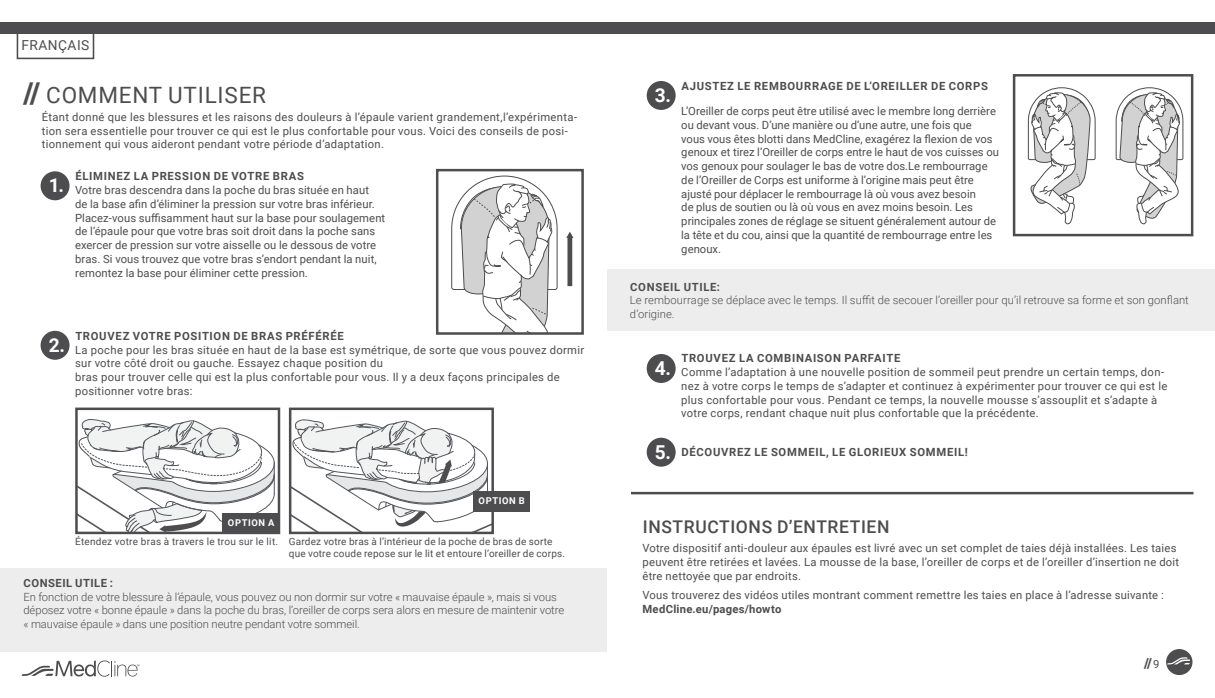
<style>
.page{position:relative;width:1215px;height:698px;background:#fff}
.page>*{position:absolute;margin:0;border:0;box-sizing:border-box;transform-origin:0 0}
.t1{font:22.5px "Roboto";letter-spacing:.035em;color:#4d4d4f}
.t2{font:700 19.12px "Roboto";color:#fff}
.t3{font:500 17.5px "Roboto";letter-spacing:.035em;color:#4d4d4f}
.t4{font:13.75px "Roboto";letter-spacing:.035em;color:#4d4d4f}
.t5{font:900 13.75px "Roboto";color:#4d4d4f}
.t6{font:11.25px/13.8px "Roboto";letter-spacing:.015em;color:#4d4d4f}
.t7{font:300 11.25px/13.8px "Roboto";letter-spacing:-.005em;color:#4d4d4f}
.t8{font:700 11.25px "Roboto";letter-spacing:.06em;color:#4d4d4f}
.t9{font:700 11.25px "Roboto";letter-spacing:.02em;color:#4d4d4f}
.t10{font:10px/11.2px "Roboto";letter-spacing:.02em;color:#4d4d4f}
.t11{font:700 9.38px "Roboto";letter-spacing:.065em;color:#fff}
.t12{font:6px "Roboto Condensed";color:#4d4d4f}
.s1{font-weight:900;font-size:28.75px}
.s2{font-weight:400;font-size:11.25px}
</style>
<div class="page">
<div style="left:1167px;top:649px;width:25px;height:25px;background:#4d4d4f;border-radius:50%"></div>
<div style="left:1166px;top:649px;width:26px;height:26px;border:1px solid #4d4d4f;border-radius:50%"></div>
<svg style="left:1167px;top:657px;width:23px;height:7px"></svg>
<svg style="left:22px;top:660px;width:116px;height:16px"></svg>
<svg style="left:78px;top:419px;width:197px;height:112px"></svg>
<div style="left:75px;top:407px;width:205px;height:127px;border:2px solid #4d4d4f"></div>
<svg style="left:292px;top:419px;width:199px;height:112px"></svg>
<div style="left:289px;top:407px;width:205px;height:127px;border:2px solid #4d4d4f"></div>
<div style="left:223px;top:513px;width:56px;height:21px;background:#4d4d4f"></div>
<div style="left:474px;top:490px;width:56px;height:21px;background:#4d4d4f"></div>
<svg style="left:451px;top:176px;width:107px;height:156px"></svg>
<div style="left:567px;top:237px;width:5px;height:49px;background:#4d4d4f"></div>
<svg style="left:566px;top:231px;width:7px;height:7px"></svg>
<div style="left:436px;top:169px;width:148px;height:166px;border:2px solid #4d4d4f"></div>
<div style="left:0;top:22px;width:1215px;height:12px;background:#4d4d4f"></div>
<div style="left:41px;top:171px;width:29px;height:29px;background:#4d4d4f;border-radius:50%"></div>
<div style="left:41px;top:331px;width:29px;height:29px;background:#4d4d4f;border-radius:50%"></div>
<div style="left:0;top:567px;width:607px;height:84px;background:#ededed"></div>
<div style="left:17px;top:32px;width:77px;height:27px;border:2px solid #4d4d4f"></div>
<svg style="left:1028px;top:87px;width:67px;height:137px"></svg>
<svg style="left:1116px;top:87px;width:67px;height:137px"></svg>
<div style="left:1013px;top:74px;width:180px;height:162px;border:2px solid #4d4d4f"></div>
<div style="left:647px;top:81px;width:29px;height:29px;background:#4d4d4f;border-radius:50%"></div>
<div style="left:608px;top:269px;width:607px;height:62px;background:#ededed"></div>
<div style="left:647px;top:354px;width:29px;height:29px;background:#4d4d4f;border-radius:50%"></div>
<div style="left:647px;top:437px;width:29px;height:29px;background:#4d4d4f;border-radius:50%"></div>
<hr style="left:631px;top:492px;width:563px;height:2px;background:#4d4d4f">
<p class="t4" style="left:21px;top:36px;width:70px">FRANÇAIS</p>
<h1 class="t1" style="left:23px;top:79px;width:244px"><span class="s1">//</span> COMMENT UTILISER</h1>
<p class="t6" style="left:42px;top:110px;width:537px">Étant donné que les blessures et les raisons des douleurs à l’épaule varient grandement,l’expérimenta&shy;tion sera essentielle pour trouver ce qui est le plus confortable pour vous. Voici des conseils de posi&shy;tionnement qui vous aideront pendant votre période d’adaptation.</p>
<h2 class="t2" style="left:49px;top:172px;width:17px">1.</h2>
<p class="t8" style="left:75px;top:168px;width:230px">ÉLIMINEZ LA PRESSION DE VOTRE BRAS</p>
<p class="t6" style="left:75px;top:183px;width:312px">Votre bras descendra dans la poche du bras située en haut<br>de la base afin d’éliminer la pression sur votre bras inférieur.<br>Placez-vous suffisamment haut sur la base pour soulagement de l’épaule pour que votre bras soit droit dans la poche sans exercer de pression sur votre aisselle ou le dessous de votre bras. Si vous trouvez que votre bras s’endort pendant la nuit, remontez la base pour éliminer cette pression.</p>
<h2 class="t2" style="left:49px;top:331px;width:18px">2.</h2>
<p class="t8" style="left:75px;top:328px;width:270px">TROUVEZ VOTRE POSITION DE BRAS PRÉFÉRÉE</p>
<p class="t6" style="left:75px;top:342px;width:511px">La poche pour les bras située en haut de la base est symétrique, de sorte que vous pouvez dormir sur votre côté droit ou gauche. Essayez chaque position du<br>bras pour trouver celle qui est la plus confortable pour vous. Il y a deux façons principales de positionner votre bras:</p>
<p class="t11" style="left:228px;top:516px;width:48px">OPTION A</p>
<p class="t11" style="left:479px;top:494px;width:48px">OPTION B</p>
<p class="t10" style="left:289px;top:535px;width:278px;text-indent:-214px">Étendez votre bras à travers le trou sur le lit. Gardez votre bras à l’intérieur de la poche de bras de sorte que votre coude repose sur le lit et entoure l’oreiller de corps.</p>
<p class="t8" style="left:24px;top:575px;width:91px">CONSEIL UTILE :</p>
<p class="t7" style="left:23px;top:589px;width:542px">En fonction de votre blessure à l’épaule, vous pouvez ou non dormir sur votre « mauvaise épaule », mais si vous déposez votre « bonne épaule » dans la poche du bras, l’oreiller de corps sera alors en mesure de maintenir votre « mauvaise épaule » dans une position neutre pendant votre sommeil.</p>
<h2 class="t2" style="left:655px;top:82px;width:18px">3.</h2>
<p class="t8" style="left:682px;top:78px;width:308px">AJUSTEZ LE REMBOURRAGE DE L’OREILLER DE CORPS</p>
<p class="t6" style="left:681px;top:104px;width:319px">L’Oreiller de corps peut être utilisé avec le membre long derrière ou devant vous. D’une manière ou d’une autre, une fois que<br>vous vous êtes blotti dans MedCline, exagérez la flexion de vos genoux et tirez l’Oreiller de corps entre le haut de vos cuisses ou vos genoux pour soulager le bas de votre dos.Le rembourrage de l’Oreiller de Corps est uniforme à l’origine mais peut être ajusté pour déplacer le rembourrage là où vous avez besoin<br>de plus de soutien ou là où vous en avez moins besoin. Les principales zones de réglage se situent généralement autour de la tête et du cou, ainsi que la quantité de rembourrage entre les genoux.</p>
<p class="t8" style="left:630px;top:278px;width:91px">CONSEIL UTILE:</p>
<p class="t7" style="left:630px;top:293px;width:560px">Le rembourrage se déplace avec le temps. Il suffit de secouer l’oreiller pour qu’il retrouve sa forme et son gonflant d’origine.</p>
<p class="t8" style="left:682px;top:350px;width:220px">TROUVEZ LA COMBINAISON PARFAITE</p>
<p class="t6" style="left:681px;top:365px;width:488px">Comme l’adaptation à une nouvelle position de sommeil peut prendre un certain temps, don&shy;nez à votre corps le temps de s’adapter et continuez à expérimenter pour trouver ce qui est le plus confortable pour vous. Pendant ce temps, la nouvelle mousse s’assouplit et s’adapte à votre corps, rendant chaque nuit plus confortable que la précédente.</p>
<p class="t8" style="left:682px;top:444px;width:288px">DÉCOUVREZ LE SOMMEIL, LE GLORIEUX SOMMEIL!</p>
<h2 class="t2" style="left:655px;top:355px;width:18px">4.</h2>
<h2 class="t2" style="left:655px;top:438px;width:18px">5.</h2>
<h3 class="t3" style="left:643px;top:514px;width:248px">INSTRUCTIONS D’ENTRETIEN</h3>
<p class="t6" style="left:642px;top:541px;width:538px">Votre dispositif anti-douleur aux épaules est livré avec un set complet de taies déjà installées. Les taies peuvent être retirées et lavées. La mousse de la base, l’oreiller de corps et de l’oreiller d’insertion ne doit être nettoyée que par endroits.</p>
<p class="t6" style="left:642px;top:587px;width:523px">Vous trouverez des vidéos utiles montrant comment remettre les taies en place à l’adresse suivante :</p>
<p class="t9" style="left:642px;top:601px;width:140px">MedCline.eu/pages/howto</p>
<p class="t12" style="left:137px;top:662px;width:5px">™</p>
<p class="t5" style="left:1144px;top:653px;width:17px">//<span class="s2">9</span></p>
</div>
